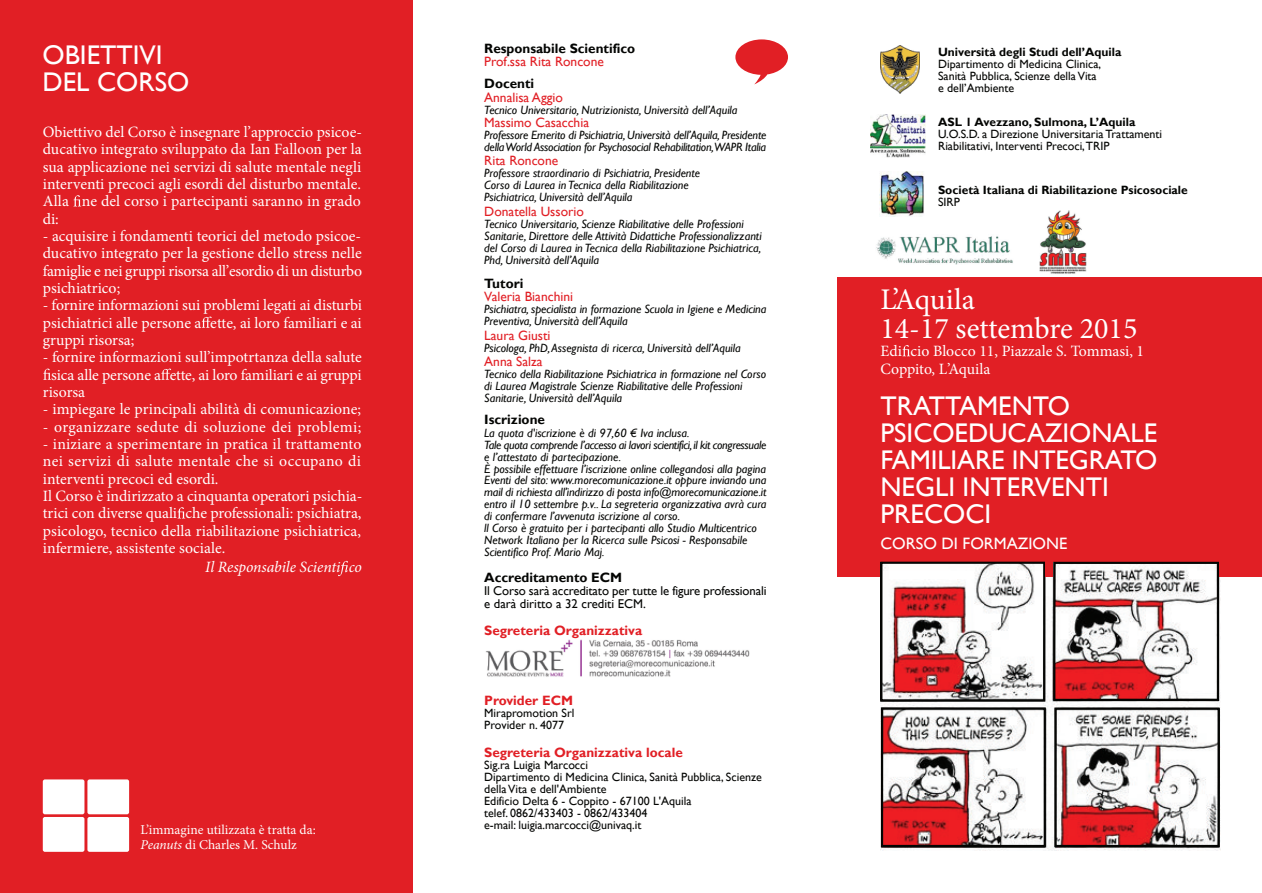
<style>
.page{position:relative;width:1262px;height:893px;background:#fff}
.page>*{position:absolute;margin:0;border:0;box-sizing:border-box;transform-origin:0 0}
.t1{font:30px/28.2px "Minion Pro";color:#fff}
.t2{font:27px/27px "Gill Sans";color:#fff}
.t3{font:16.5px "Gill Sans";color:#fff}
.t4{font:15.75px/17.2px "Minion Pro";color:#fff;text-align:justify}
.t5{font:15.75px "Minion Pro";letter-spacing:.02em;color:#fff}
.t6{font:italic 15.75px "Minion Pro";letter-spacing:-.005em;color:#fff}
.t7{font:13.5px "Gill Sans";color:#e11f25}
.t8{font:700 13.5px "Gill Sans";color:#040503}
.t9{font:700 13.5px "Gill Sans";color:#e11f25}
.t10{font:13.5px/14.9px "Minion Pro";color:#fff}
.t11{font:12.75px/12.8px "Gill Sans";letter-spacing:-.01em;color:#040503}
.t12{font:italic 12px/12px "Gill Sans";color:#040503}
.t13{font:12px/12px "Gill Sans";color:#040503}
.t14{font:italic 12px/12px "Gill Sans";color:#050504}
.t15{font:700 12px "Gill Sans";color:#040503}
.s1{font-style:italic}
</style>
<div class="page">
<img style="left:485px;top:639px;width:265px;height:38px">
<img style="left:880px;top:45px;width:39px;height:49px">
<div style="left:838px;top:277px;width:424px;height:299px;background:#e11f25"></div>
<div style="left:0;top:0;width:412px;height:892px;background:#e11f25"></div>
<svg style="left:73px;top:195px;width:8px;height:11px"></svg>
<svg style="left:202px;top:316px;width:10px;height:12px"></svg>
<svg style="left:43px;top:368px;width:8px;height:12px"></svg>
<svg style="left:161px;top:368px;width:10px;height:12px"></svg>
<svg style="left:177px;top:507px;width:8px;height:11px"></svg>
<img style="left:876px;top:236px;width:137px;height:28px">
<img style="left:880px;top:564px;width:340px;height:286px">
<div style="left:880px;top:561px;width:165px;height:140px;border:2px solid #040503"></div>
<img style="left:870px;top:114px;width:55px;height:43px">
<img style="left:879px;top:172px;width:45px;height:44px">
<div style="left:1053px;top:561px;width:166px;height:140px;border:2px solid #040503"></div>
<div style="left:881px;top:707px;width:164px;height:140px;border:2px solid #040503"></div>
<div style="left:1054px;top:707px;width:165px;height:140px;border:2px solid #040503"></div>
<div style="left:1045px;top:560px;width:8px;height:16px;background:#e11f25"></div>
<svg style="left:735px;top:39px;width:53px;height:45px"></svg>
<div style="left:43px;top:779px;width:41px;height:35px;background:#fff;border-radius:2px"></div>
<div style="left:87px;top:779px;width:42px;height:35px;background:#fff;border-radius:2px"></div>
<div style="left:43px;top:817px;width:41px;height:34px;background:#fff;border-radius:2px"></div>
<div style="left:87px;top:817px;width:42px;height:34px;background:#fff;border-radius:2px"></div>
<svg style="left:902px;top:345px;width:8px;height:11px"></svg>
<svg style="left:338px;top:561px;width:10px;height:15px"></svg>
<div style="left:1219px;top:560px;width:8px;height:16px;background:#e11f25"></div>
<img style="left:1040px;top:211px;width:46px;height:63px">
<h2 class="t2" style="left:43px;top:42px;width:148px">OBIETTIVI<br>DEL CORSO</h2>
<p class="t4" style="left:43px;top:123px;width:321px">Obiettivo del Corso è insegnare l’approccio psicoe&shy;ducativo integrato sviluppato da Ian Falloon per la sua applicazione nei servizi di salute mentale negli interventi precoci agli esordi del disturbo mentale.<br>Alla ne del corso i partecipanti saranno in grado di:</p>
<h3 class="t4" style="left:43px;top:227px;width:321px">- acquisire i fondamenti teorici del metodo psicoe&shy;ducativo integrato per la gestione dello stress nelle famiglie e nei gruppi risorsa all’esordio di un disturbo psichiatrico;</h3>
<h3 class="t4" style="left:43px;top:297px;width:321px">- fornire informazioni sui problemi legati ai disturbi psichiatrici alle persone a ette, ai loro familiari e ai gruppi risorsa;</h3>
<h3 class="t4" style="left:43px;top:349px;width:320px">- fornire informazioni sull’impotrtanza della salute</h3>
<h3 class="t4" style="left:51px;top:366px;width:312px">sica alle persone a ette, ai loro familiari e ai gruppi</h3>
<h3 class="t4" style="left:43px;top:383px;width:44px">risorsa</h3>
<h3 class="t4" style="left:43px;top:401px;width:320px">- impiegare le principali abilità di comunicazione;</h3>
<h3 class="t5" style="left:43px;top:416px;width:320px">- organizzare sedute di soluzione dei problemi;</h3>
<p class="t4" style="left:43px;top:435px;width:321px;text-align:left">- iniziare a sperimentare in pratica il trattamento nei servizi di salute mentale che si occupano di interventi precoci ed esordi.<br>Il Corso è indirizzato a cinquanta operatori psichia&shy;trici con diverse quali che professionali: psichiatra, psicologo, tecnico della riabilitazione psichiatrica, infermiere, assistente sociale.</p>
<h3 class="t6" style="left:205px;top:556px;width:158px">Il Responsabile Scienti co</h3>
<p class="t10" style="left:141px;top:822px;width:177px">L’immagine utilizzata è tratta da:<br><span class="s1">Peanuts</span> di Charles M. Schulz</p>
<p class="t8" style="left:484px;top:40px;width:152px">Responsabile Scientifico</p>
<p class="t7" style="left:484px;top:54px;width:121px">Prof.ssa Rita Roncone</p>
<p class="t8" style="left:484px;top:76px;width:52px">Docenti</p>
<p class="t7" style="left:484px;top:90px;width:80px">Annalisa Aggio</p>
<p class="t12" style="left:484px;top:104px;width:255px">Tecnico Universitario, Nutrizionista, Università dell’Aquila</p>
<p class="t7" style="left:484px;top:115px;width:106px">Massimo Casacchia</p>
<p class="t12" style="left:484px;top:130px;width:284px">Professore Emerito di Psichiatria, Università dell’Aquila, Presidente della World Association for Psychosocial Rehabilitation,WAPR Italia</p>
<p class="t7" style="left:484px;top:153px;width:76px">Rita Roncone</p>
<p class="t14" style="left:484px;top:167px;width:217px">Professore straordinario di Psichiatria, Presidente<br>Corso di Laurea in Tecnica della Riabilitazione<br>Psichiatrica, Università dell’Aquila</p>
<p class="t7" style="left:484px;top:204px;width:101px">Donatella Ussorio</p>
<p class="t12" style="left:484px;top:218px;width:279px">Tecnico Universitario, Scienze Riabilitative delle Professioni Sanitarie, Direttore delle Attività Didattiche Professionalizzanti del Corso di Laurea in Tecnica della Riabilitazione Psichiatrica, Phd, Università dell’Aquila</p>
<p class="t8" style="left:484px;top:275px;width:41px">Tutori</p>
<p class="t7" style="left:484px;top:289px;width:90px">Valeria Bianchini</p>
<p class="t12" style="left:484px;top:303px;width:284px">Psichiatra, specialista in formazione Scuola in Igiene e Medicina<br>Preventiva, Università dell’Aquila</p>
<p class="t7" style="left:484px;top:328px;width:68px">Laura Giusti</p>
<p class="t12" style="left:484px;top:342px;width:258px">Psicologa, PhD, Assegnista di ricerca, Università dell’Aquila</p>
<p class="t7" style="left:484px;top:353px;width:60px">Anna Salza</p>
<p class="t12" style="left:484px;top:368px;width:283px">Tecnico della Riabilitazione Psichiatrica in formazione nel Corso di Laurea Magistrale Scienze Riabilitative delle Professioni<br>Sanitarie, Università dell’Aquila</p>
<p class="t8" style="left:484px;top:411px;width:62px">Iscrizione</p>
<p class="t12" style="left:484px;top:427px;width:284px">La quota d'iscrizione è di 97,60 € Iva inclusa.<br>Tale quota comprende l’accesso ai lavori scientifici, il kit congressuale e l’attestato di partecipazione.<br>È possibile effettuare l’iscrizione online collegandosi alla pagina Eventi del sito: www.morecomunicazione.it oppure inviando una mail di richiesta all’indirizzo di posta info@morecomunicazione.it entro il 10 settembre p.v.. La segreteria organizzativa avrà cura di confermare l’avvenuta iscrizione al corso.<br>ll Corso è gratuito per i partecipanti allo Studio Multicentrico Network Italiano per la Ricerca sulle Psicosi - Responsabile Scientifico Prof. Mario Maj.</p>
<p class="t8" style="left:484px;top:569px;width:139px">Accreditamento ECM</p>
<p class="t11" style="left:484px;top:584px;width:284px">Il Corso sarà accreditato per tutte le figure professionali e darà diritto a 32 crediti ECM.</p>
<p class="t9" style="left:484px;top:621px;width:160px">Segreteria Organizzativa</p>
<p class="t9" style="left:484px;top:692px;width:90px">Provider ECM</p>
<p class="t13" style="left:484px;top:707px;width:92px">Mirapromotion Srl<br>Provider n. 4077</p>
<p class="t9" style="left:484px;top:744px;width:200px">Segreteria Organizzativa locale</p>
<p class="t13" style="left:484px;top:759px;width:279px">Sig.ra Luigia Marcocci<br>Dipartimento di Medicina Clinica, Sanità Pubblica, Scienze della Vita e dell'Ambiente<br>Edificio Delta 6 - Coppito - 67100 L'Aquila<br>telef. 0862/433403 - 0862/433404<br>e-mail: luigia.marcocci@univaq.it</p>
<p class="t15" style="left:938px;top:45px;width:185px">Università degli Studi dell’Aquila</p>
<p class="t13" style="left:938px;top:58px;width:164px">Dipartimento di Medicina Clinica,<br>Sanità Pubblica, Scienze della Vita e dell’Ambiente</p>
<p class="t15" style="left:938px;top:115px;width:199px">ASL 1 Avezzano, Sulmona, L’Aquila</p>
<p class="t13" style="left:938px;top:129px;width:225px">U.O.S.D. a Direzione Universitaria Trattamenti<br>Riabilitativi, Interventi Precoci, TRIP</p>
<p class="t15" style="left:938px;top:183px;width:251px">Società Italiana di Riabilitazione Psicosociale</p>
<p class="t13" style="left:938px;top:197px;width:23px">SIRP</p>
<h1 class="t1" style="left:880px;top:286px;width:258px">L’Aquila<br>14-17 settembre 2015</h1>
<h3 class="t4" style="left:880px;top:342px;width:265px">Edi cio Blocco 11, Piazzale S. Tommasi, 1<br>Coppito, L’Aquila</h3>
<h2 class="t2" style="left:880px;top:392px;width:278px">TRATTAMENTO<br>PSICOEDUCAZIONALE<br>FAMILIARE INTEGRATO<br>NEGLI INTERVENTI<br>PRECOCI</h2>
<h3 class="t3" style="left:880px;top:534px;width:188px">CORSO DI FORMAZIONE</h3>
</div>
